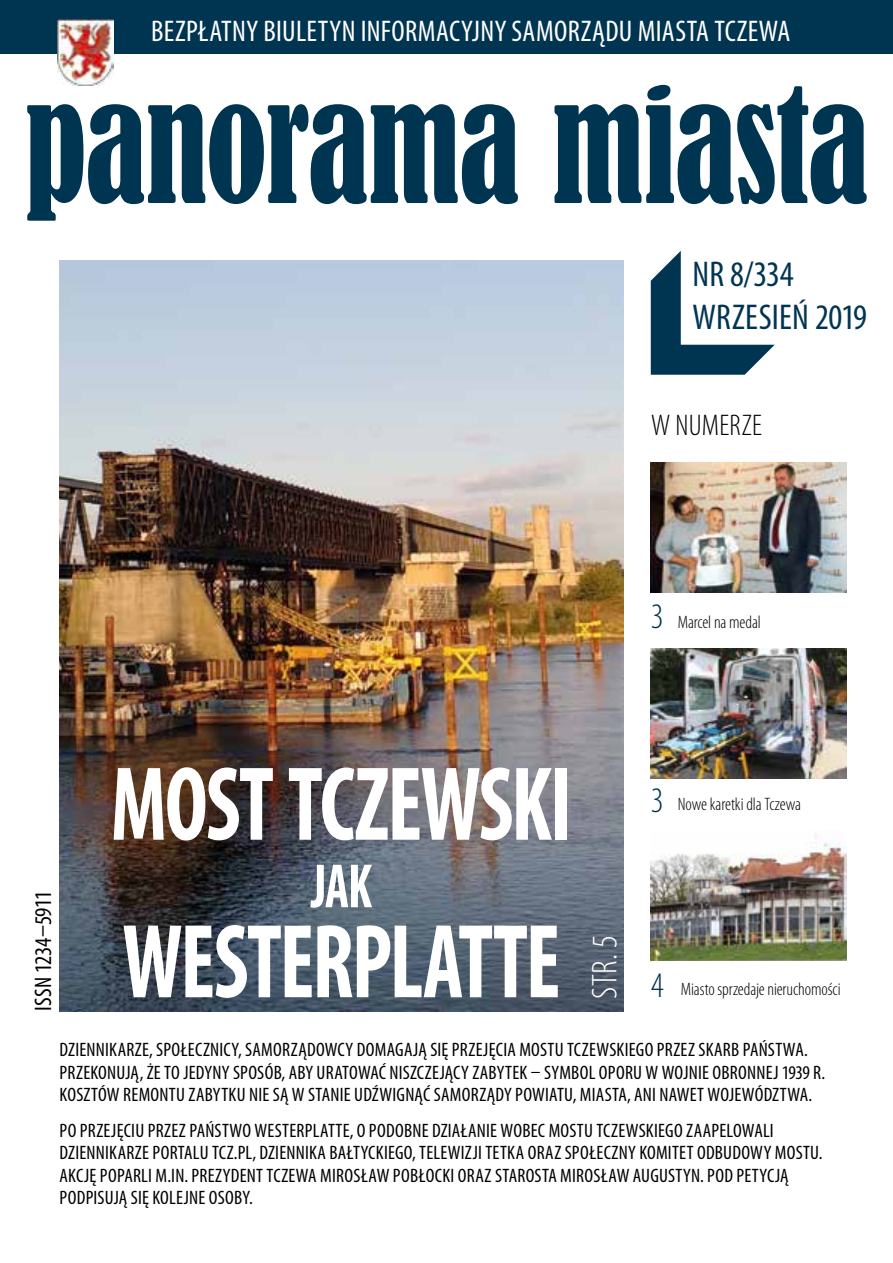
<style>
.page{position:relative;width:893px;height:1263px;background:#fff}
.page>*{position:absolute;margin:0;border:0;box-sizing:border-box;transform-origin:0 0}
.t1{font:condensed 146.7px "Bernard";letter-spacing:-.01em;color:#003552;scale:.87 1}
.t2{font:700 condensed 106.2px "Myriad Pro";letter-spacing:-.025em;color:#fff;scale:.83 1}
.t3{font:700 condensed 63px "Myriad Pro";color:#fff;scale:.83 1}
.t4{font:condensed 36px/43.2px "Myriad Pro";letter-spacing:.005em;color:#003552}
.t5{font:300 condensed 36px "Myriad Pro";color:#fff}
.t6{font:condensed 30px "Myriad Pro";letter-spacing:.01em;color:#fff}
.t7{font:300 condensed 30px "Myriad Pro";letter-spacing:.01em;color:#000}
.t8{font:condensed 24px "Myriad Pro";letter-spacing:-.005em;color:#000}
.t9{font:condensed 19.5px/22.5px "Myriad Pro";letter-spacing:.01em;color:#000}
.t10{font:300 condensed 18px "Myriad Pro";letter-spacing:-.005em;color:#000}
.s1{font-size:36px;color:#003552}
</style>
<div class="page">
<div style="left:0;top:0;width:893px;height:54px;background:#003552"></div>
<svg style="left:651px;top:251px;width:124px;height:124px"></svg>
<img style="left:58px;top:20px;width:55px;height:65px">
<img style="left:651px;top:649px;width:195px;height:129px">
<img style="left:651px;top:463px;width:195px;height:129px">
<img style="left:651px;top:835px;width:195px;height:125px">
<img style="left:60px;top:260px;width:563px;height:751px">
<h3 class="t6" style="left:151px;top:13px;width:641px">BEZPŁATNY BIULETYN INFORMACYJNY SAMORZĄDU MIASTA TCZEWA</h3>
<h1 class="t1" style="left:24px;top:61px;width:972px">PANORAMA MIASTA</h1>
<h3 class="t4" style="left:692px;top:252px;width:176px">NR 8/334<br>WRZESIEŃ 2019</h3>
<h3 class="t7" style="left:651px;top:407px;width:112px">W NUMERZE</h3>
<p class="t10" style="left:651px;top:611px;width:112px"><span class="s1">3</span> Marcel na medal</p>
<p class="t8" style="left:29px;top:1011px;width:121px;rotate:-90deg">ISSN 1234–5911</p>
<h2 class="t2" style="left:111px;top:738px;width:557px">MOST TCZEWSKI</h2>
<h3 class="t3" style="left:311px;top:847px;width:75px">JAK</h3>
<h2 class="t2" style="left:122px;top:895px;width:529px">WESTERPLATTE</h2>
<h3 class="t5" style="left:583px;top:999px;width:65px;rotate:-90deg">STR. 5</h3>
<p class="t10" style="left:651px;top:794px;width:152px"><span class="s1">3</span> Nowe karetki dla Tczewa</p>
<p class="t10" style="left:651px;top:978px;width:191px"><span class="s1">4</span> Miasto sprzedaje nieruchomości</p>
<p class="t9" style="left:60px;top:1038px;width:767px">DZIENNIKARZE, SPOŁECZNICY, SAMORZĄDOWCY DOMAGAJĄ SIĘ PRZEJĘCIA MOSTU TCZEWSKIEGO PRZEZ SKARB PAŃSTWA.<br>PRZEKONUJĄ, ŻE TO JEDYNY SPOSÓB, ABY URATOWAĆ NISZCZEJĄCY ZABYTEK – SYMBOL OPORU W WOJNIE OBRONNEJ 1939 R.<br>KOSZTÓW REMONTU ZABYTKU NIE SĄ W STANIE UDŹWIGNĄĆ SAMORZĄDY POWIATU, MIASTA, ANI NAWET WOJEWÓDZTWA.</p>
<p class="t9" style="left:60px;top:1119px;width:765px">PO PRZEJĘCIU PRZEZ PAŃSTWO WESTERPLATTE, O PODOBNE DZIAŁANIE WOBEC MOSTU TCZEWSKIEGO ZAAPELOWALI DZIENNIKARZE PORTALU TCZ.PL, DZIENNIKA BAŁTYCKIEGO, TELEWIZJI TETKA ORAZ SPOŁECZNY KOMITET ODBUDOWY MOSTU.<br>AKCJĘ POPARLI M.IN. PREZYDENT TCZEWA MIROSŁAW POBŁOCKI ORAZ STAROSTA MIROSŁAW AUGUSTYN. POD PETYCJĄ PODPISUJĄ SIĘ KOLEJNE OSOBY.</p>
</div>
